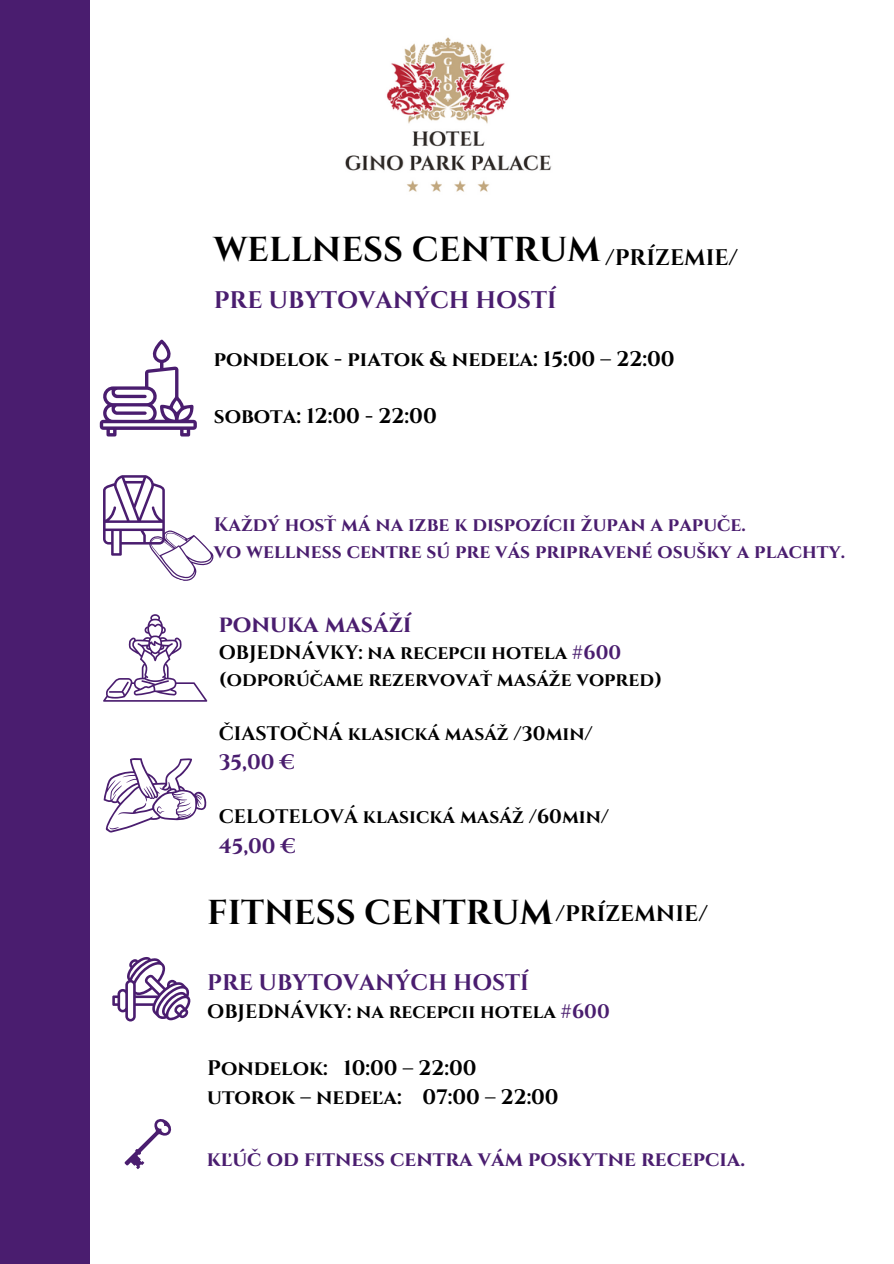
<style>
.page{position:relative;width:894px;height:1264px;background:#fff}
.page>*{position:absolute;margin:0;border:0;box-sizing:border-box;transform-origin:0 0}
.t1{font:700 34.5px "Cinzel";color:#000}
.t2{font:700 24px "Cinzel";color:#4a1d6f}
.t3{font:700 22.5px "Cinzel";color:#000}
.t4{font:700 22.5px "Cinzel";color:#4a1d6f}
.t5{font:700 21.15px "Cinzel";color:#000}
.t6{font:700 21px "Cinzel";color:#4a1d6f}
.t7{font:700 21px "Cinzel";color:#000}
.t8{font:700 19.5px "Cinzel";color:#000}
.t9{font:700 19.5px "Cinzel";color:#4a1d6f}
.s1{color:#4a1d6f}
</style>
<div class="page">
<div style="left:0;top:0;width:89px;height:1263px;background:#4a1d6f"></div>
<img style="left:345px;top:37px;width:207px;height:155px">
<svg style="left:100px;top:339px;width:96px;height:97px"></svg>
<svg style="left:103px;top:475px;width:111px;height:106px"></svg>
<svg style="left:103px;top:614px;width:104px;height:87px"></svg>
<svg style="left:104px;top:758px;width:103px;height:74px"></svg>
<svg style="left:112px;top:957px;width:79px;height:64px"></svg>
<svg style="left:124px;top:1119px;width:48px;height:50px"></svg>
<h1 class="t1" style="left:214px;top:228px;width:388px">WELLNESS CENTRUM</h1>
<p class="t3" style="left:605px;top:243px;width:134px">/PRÍZEMIE/</p>
<h2 class="t2" style="left:214px;top:285px;width:344px">PRE UBYTOVANÝCH HOSTÍ</h2>
<p class="t5" style="left:214px;top:345px;width:462px">pondelok - piatok &amp; nedeľa: 15:00 – 22:00</p>
<p class="t5" style="left:214px;top:403px;width:224px">sobota: 12:00 - 22:00</p>
<p class="t9" style="left:214px;top:512px;width:533px">Každý hosť má na izbe k dispozícii župan a papuče.</p>
<h1 class="t9" style="left:214px;top:539px;width:632px">vo wellness centre sú pre vás pripravené osušky a plachty.</h1>
<p class="t2" style="left:219px;top:608px;width:194px">ponuka masáží</p>
<p class="t8" style="left:219px;top:640px;width:404px">OBJEDNÁVKY: na recepcii hotela <span class="s1">#600</span></p>
<p class="t8" style="left:219px;top:667px;width:445px">(odporúčame rezervovať masáže vopred)</p>
<p class="t8" style="left:219px;top:721px;width:375px">ČIASTOČNÁ klasická masáž /30min/</p>
<p class="t6" style="left:219px;top:749px;width:77px">35,00 €</p>
<p class="t8" style="left:219px;top:804px;width:392px">CELOTELOVÁ klasická masáž /60min/</p>
<p class="t6" style="left:219px;top:832px;width:78px">45,00 €</p>
<h2 class="t1" style="left:207px;top:890px;width:347px">FITNESS CENTRUM</h2>
<p class="t3" style="left:555px;top:899px;width:154px">/PRÍZEMNIE/</p>
<p class="t4" style="left:207px;top:968px;width:323px">PRE UBYTOVANÝCH HOSTÍ</p>
<p class="t8" style="left:207px;top:999px;width:404px">OBJEDNÁVKY: na recepcii hotela <span class="s1">#600</span></p>
<p class="t7" style="left:207px;top:1054px;width:270px">Pondelok: 10:00 – 22:00</p>
<p class="t7" style="left:207px;top:1083px;width:353px">utorok – nedeľa: 07:00 – 22:00</p>
<h2 class="t6" style="left:207px;top:1145px;width:539px">kľúč od fitness centra vám poskytne recepcia.</h2>
</div>
